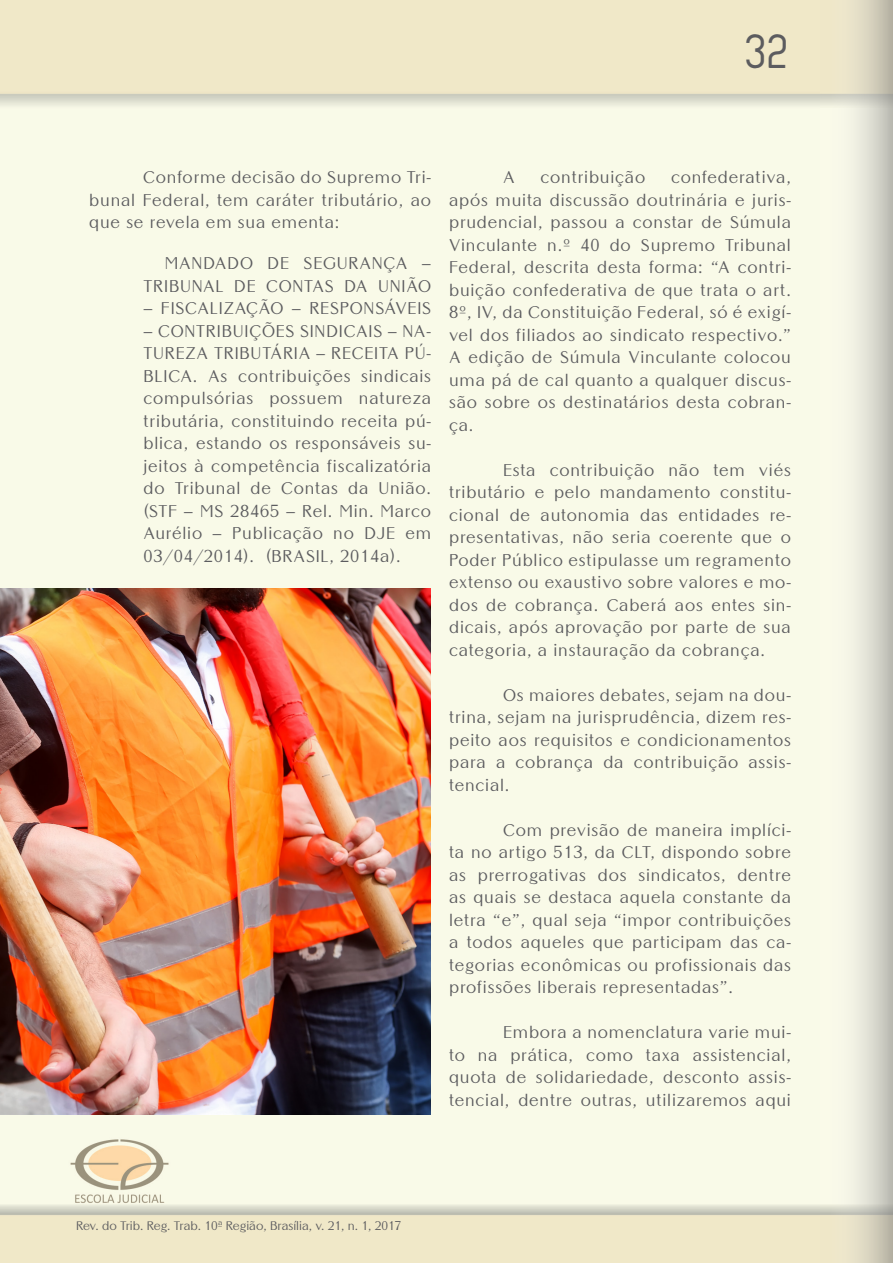
<style>
.page{position:relative;width:893px;height:1263px;background:#fff}
.page>*{position:absolute;margin:0;border:0;box-sizing:border-box;transform-origin:0 0}
.t1{font:49.5px "Zag";color:#5c5c5f}
.TEXTO_GERAL{font:16.5px/22.5px "Altrincham";letter-spacing:.05em;color:#5c5c5f;text-align:justify}
.t2{font:12px "Altrincham";color:#5c5c5f}
</style>
<div class="page">
<img style="left:0;top:0;width:811px;height:1263px">
<img style="left:0;top:588px;width:430px;height:526px">
<p class="t1" style="left:746px;top:24px;width:46px">32</p>
<p class="TEXTO_GERAL" style="left:89px;top:166px;width:343px;text-indent:54px">Conforme decisão do Supremo Tri&shy;bunal Federal, tem caráter tributário, ao que se revela em sua ementa:</p>
<p class="TEXTO_GERAL" style="left:503px;top:166px;width:13px">A</p>
<p class="TEXTO_GERAL" style="left:541px;top:166px;width:106px">contribuição</p>
<p class="TEXTO_GERAL" style="left:449px;top:166px;width:343px;text-indent:222px">confederativa, após muita discussão doutrinária e juris&shy;prudencial, passou a constar de Súmula Vinculante n.º 40 do Supremo Tribunal Federal, descrita desta forma: “A contri&shy;buição confederativa de que trata o art.<br>8º, IV, da Constituição Federal, só é exigí&shy;vel dos filiados ao sindicato respectivo.” A edição de Súmula Vinculante colocou uma pá de cal quanto a qualquer discus&shy;são sobre os destinatários desta cobran&shy;ça.</p>
<p class="TEXTO_GERAL" style="left:449px;top:459px;width:343px;text-indent:54px">Esta contribuição não tem viés tributário e pelo mandamento constitu&shy;cional de autonomia das entidades re&shy;presentativas, não seria coerente que o Poder Público estipulasse um regramento extenso ou exaustivo sobre valores e mo&shy;dos de cobrança. Caberá aos entes sin&shy;dicais, após aprovação por parte de sua categoria, a instauração da cobrança.</p>
<p class="TEXTO_GERAL" style="left:449px;top:684px;width:343px;text-indent:54px">Os maiores debates, sejam na dou&shy;trina, sejam na jurisprudência, dizem res&shy;peito aos requisitos e condicionamentos para a cobrança da contribuição assis&shy;tencial.</p>
<p class="TEXTO_GERAL" style="left:449px;top:819px;width:343px;text-indent:54px">Com previsão de maneira implíci&shy;ta no artigo 513, da CLT, dispondo sobre as prerrogativas dos sindicatos, dentre as quais se destaca aquela constante da letra “e”, qual seja “impor contribuições a todos aqueles que participam das ca&shy;tegorias econômicas ou profissionais das profissões liberais representadas”.</p>
<p class="TEXTO_GERAL" style="left:449px;top:1021px;width:343px;text-indent:54px">Embora a nomenclatura varie mui&shy;to na prática, como taxa assistencial, quota de solidariedade, desconto assis&shy;tencial, dentre outras, utilizaremos aqui</p>
<p class="TEXTO_GERAL" style="left:144px;top:252px;width:289px;text-align:right">MANDADO DE SEGURANÇA –<br>TRIBUNAL DE CONTAS DA UNIÃO</p>
<p class="TEXTO_GERAL" style="left:144px;top:297px;width:289px">– FISCALIZAÇÃO – RESPONSÁVEIS</p>
<p class="TEXTO_GERAL" style="left:144px;top:320px;width:289px">– CONTRIBUIÇÕES SINDICAIS – NA-TUREZA TRIBUTÁRIA – RECEITA PÚ-BLICA. As contribuições sindicais compulsórias possuem natureza tributária, constituindo receita pú&shy;blica, estando os responsáveis su&shy;jeitos à competência fiscalizatória do Tribunal de Contas da União. (STF – MS 28465 – Rel. Min. Marco Aurélio – Publicação no DJE em 03/04/2014). (BRASIL, 2014a).</p>
<p class="t2" style="left:76px;top:1219px;width:327px">Rev. do Trib. Reg. Trab. 10ª Região, Brasília, v. 21, n. 1, 2017</p>
</div>
